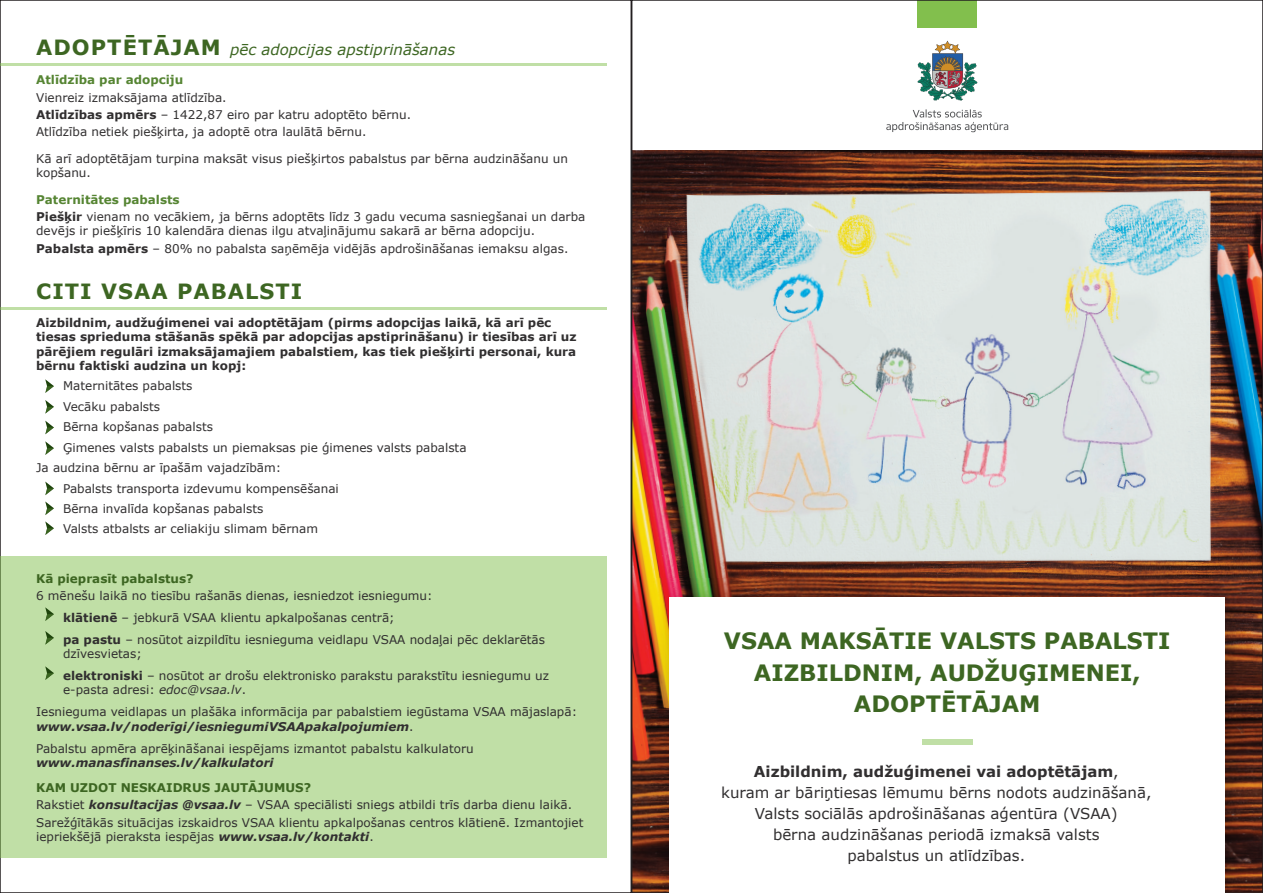
<style>
.page{position:relative;width:1263px;height:893px;background:#fff}
.page>*{position:absolute;margin:0;border:0;box-sizing:border-box;transform-origin:0 0}
.t1{font:700 22.5px/31.5px "Verdana";color:#3d6622;text-align:center}
.t2{font:700 21px "Verdana";letter-spacing:.05em;color:#3d6622}
.t3{font:15px/21px "Verdana";color:#312f30;text-align:center}
.t4{font:italic 15px "Verdana";color:#3d6622}
.t5{font:12px/17.4px "Verdana";color:#312f30}
.t6{font:700 12px/14.4px "Verdana";color:#312f30}
.t7{font:italic 700 12px "Verdana";color:#312f30}
.t8{font:700 12px "Verdana";color:#3d6622}
.t9{font:700 12px "Verdana";color:#568533}
.s1{font-weight:700;font-style:normal;font-size:21px}
.s2{font-weight:700}
.s3{font-weight:700;color:#568533}
.s4{font-style:italic}
.s5{font-weight:700;font-style:italic}
.s6{font-weight:700;color:#3d6622}
</style>
<div class="page">
<img style="left:634px;top:150px;width:626px;height:740px">
<div style="left:917px;top:0;width:60px;height:28px;background:#82bf4d"></div>
<svg style="left:886px;top:109px;width:122px;height:23px"></svg>
<svg style="left:917px;top:41px;width:60px;height:60px"></svg>
<img style="left:651px;top:579px;width:601px;height:314px">
<div style="left:669px;top:597px;width:556px;height:296px;background:#fff"></div>
<div style="left:922px;top:739px;width:50px;height:5px;background:#c0dfa6"></div>
<div style="left:0;top:557px;width:607px;height:301px;background:#c0dfa6"></div>
<hr style="left:0;top:63px;width:607px;height:3px;background:#82bf4d">
<svg style="left:45px;top:379px;width:9px;height:14px"></svg>
<svg style="left:45px;top:400px;width:9px;height:14px"></svg>
<svg style="left:45px;top:421px;width:9px;height:13px"></svg>
<svg style="left:45px;top:441px;width:9px;height:14px"></svg>
<svg style="left:45px;top:481px;width:9px;height:14px"></svg>
<svg style="left:45px;top:501px;width:9px;height:14px"></svg>
<svg style="left:45px;top:521px;width:9px;height:14px"></svg>
<svg style="left:45px;top:607px;width:9px;height:14px"></svg>
<svg style="left:45px;top:631px;width:9px;height:14px"></svg>
<svg style="left:45px;top:666px;width:9px;height:14px"></svg>
<hr style="left:0;top:307px;width:607px;height:3px;background:#82bf4d">
<p class="t4" style="left:36px;top:39px;width:421px"><span class="s1">ADOPTĒTĀJAM</span> pēc adopcijas apstiprināšanas</p>
<p class="t9" style="left:36px;top:71px;width:149px">Atlīdzība par adopciju</p>
<p class="t5" style="left:36px;top:88px;width:376px">Vienreiz izmaksājama atlīdzība.<br><span class="s2">Atlīdzības apmērs</span> – 1422,87 eiro par katru adoptēto bērnu.<br>Atlīdzība netiek piešķirta, ja adoptē otra laulātā bērnu.</p>
<p class="t5" style="left:36px;top:151px;width:533px;line-height:14.4px">Kā arī adoptētājam turpina maksāt visus piešķirtos pabalstus par bērna audzināšanu un kopšanu.</p>
<p class="t5" style="left:36px;top:190px;width:551px"><span class="s3">Paternitātes pabalsts<br></span><span class="s2">Piešķir</span> vienam no vecākiem, ja bērns adoptēts līdz 3 gadu vecuma sasniegšanai un darba</p>
<p class="t5" style="left:36px;top:222px;width:534px">devējs ir piešķīris 10 kalendāra dienas ilgu atvaļinājumu sakarā ar bērna adopciju.<br><span class="s2">Pabalsta apmērs</span> – 80% no pabalsta saņēmēja vidējās apdrošināšanas iemaksu algas.</p>
<h2 class="t2" style="left:36px;top:277px;width:268px">CITI VSAA PABALSTI</h2>
<p class="t6" style="left:36px;top:315px;width:542px">Aizbildnim, audžuģimenei vai adoptētājam (pirms adopcijas laikā, kā arī pēc tiesas sprieduma stāšanās spēkā par adopcijas apstiprināšanu) ir tiesības arī uz pārējiem regulāri izmaksājamajiem pabalstiem, kas tiek piešķirti personai, kura bērnu faktiski audzina un kopj:</p>
<p class="t5" style="left:63px;top:377px;width:131px">Maternitātes pabalsts</p>
<p class="t5" style="left:63px;top:398px;width:99px">Vecāku pabalsts</p>
<p class="t5" style="left:63px;top:418px;width:151px">Bērna kopšanas pabalsts</p>
<p class="t5" style="left:63px;top:438px;width:405px">Ģimenes valsts pabalsts un piemaksas pie ģimenes valsts pabalsta</p>
<p class="t5" style="left:36px;top:459px;width:247px">Ja audzina bērnu ar īpašām vajadzībām:</p>
<p class="t5" style="left:63px;top:479px;width:277px">Pabalsts transporta izdevumu kompensēšanai</p>
<p class="t5" style="left:63px;top:500px;width:202px">Bērna invalīda kopšanas pabalsts</p>
<p class="t5" style="left:63px;top:520px;width:256px">Valsts atbalsts ar celiakiju slimam bērnam</p>
<p class="t8" style="left:36px;top:570px;width:159px">Kā pieprasīt pabalstus?</p>
<p class="t5" style="left:63px;top:584px;width:483px;line-height:21.9px;text-indent:-27px">6 mēnešu laikā no tiesību rašanās dienas, iesniedzot iesniegumu:<br><span class="s2">klātienē</span> – jebkurā VSAA klientu apkalpošanas centrā;<br><span class="s2">pa pastu</span> – nosūtot aizpildītu iesnieguma veidlapu VSAA nodaļai pēc deklarētās</p>
<p class="t5" style="left:63px;top:643px;width:487px;line-height:21.9px">dzīvesvietas;<br><span class="s2">elektroniski</span> – nosūtot ar drošu elektronisko parakstu parakstītu iesniegumu uz</p>
<p class="t5" style="left:36px;top:679px;width:542px;line-height:21.9px;text-indent:27px">e-pasta adresi: <span class="s4">edoc@vsaa.lv</span>.<br>Iesnieguma veidlapas un plašāka informācija par pabalstiem iegūstama VSAA mājaslapā:</p>
<p class="t5" style="left:36px;top:715px;width:439px;line-height:21.9px"><span class="s5">www.vsaa.lv/noderīgi/iesniegumiVSAApakalpojumiem</span>.<br>Pabalstu apmēra aprēķināšanai iespējams izmantot pabalstu kalkulatoru</p>
<p class="t7" style="left:36px;top:754px;width:239px">www.manasfinanses.lv/kalkulatori</p>
<p class="t5" style="left:36px;top:779px;width:549px"><span class="s6">KAM UZDOT NESKAIDRUS JAUTĀJUMUS?<br></span>Rakstiet <span class="s5">konsultacijas @vsaa.lv</span> – VSAA speciālisti sniegs atbildi trīs darba dienu laikā.<br>Sarežģītākās situācijas izskaidros VSAA klientu apkalpošanas centros klātienē. Izmantojiet</p>
<p class="t5" style="left:36px;top:828px;width:339px">iepriekšējā pieraksta iespējas <span class="s5">www.vsaa.lv/kontakti</span>.</p>
<h1 class="t1" style="left:724px;top:625px;width:448px">VSAA MAKSĀTIE VALSTS PABALSTI<br>AIZBILDNIM, AUDŽUĢIMENEI,<br>ADOPTĒTĀJAM</h1>
<p class="t3" style="left:721px;top:761px;width:432px"><span class="s2">Aizbildnim, audžuģimenei vai adoptētājam</span>,<br>kuram ar bāriņtiesas lēmumu bērns nodots audzināšanā, Valsts sociālās apdrošināšanas aģentūra (VSAA)<br>bērna audzināšanas periodā izmaksā valsts<br>pabalstus un atlīdzības.</p>
</div>
